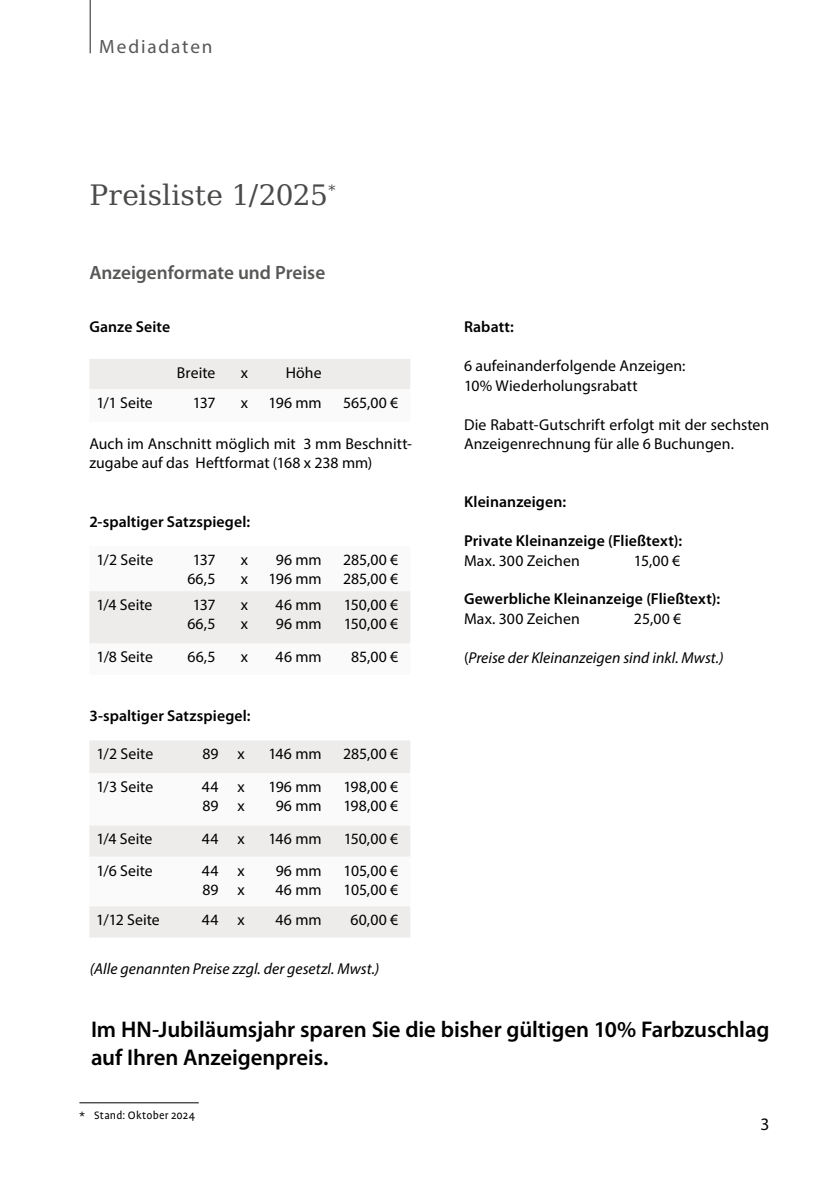
<style>
.page{position:relative;width:834px;height:1181px;background:#fff}
.page>*{position:absolute;margin:0;border:0;box-sizing:border-box;transform-origin:0 0}
.t1{font:28px "Prima Serif BT";letter-spacing:.005em;color:#4a4a49}
.t2{font:600 22.75px/28px "Myriad Pro";letter-spacing:-.005em;color:#000}
.t3{font:600 19.25px "Myriad Pro";color:#575756}
.t4{font:19.25px "Myriad Pro";letter-spacing:.095em;color:#575756}
.t5{font:17.5px "Myriad Pro";color:#000}
.t6{font:15.75px/19.2px "Myriad Pro";letter-spacing:.005em;color:#000}
.t7{font:600 15.75px "Myriad Pro";letter-spacing:.005em;color:#000}
.t8{font:italic 15.75px "Myriad Pro";color:#000}
.t9{font:12.25px "Profile Pro";letter-spacing:.015em;color:#000}
.s1{font-style:normal}
</style>
<div class="page">
<div style="left:89px;top:359px;width:321px;height:30px;background:#edeceb"></div>
<div style="left:89px;top:591px;width:321px;height:52px;background:#edeceb"></div>
<div style="left:89px;top:740px;width:321px;height:197px;background:#edeceb"></div>
<svg style="left:89px;top:773px;width:321px;height:133px"></svg>
<hr style="left:90px;top:0;width:1px;height:53px;background:#575756">
<hr style="left:79px;top:1102px;width:120px;height:1px;background:#000">
<p class="t4" style="left:99px;top:35px;width:115px">Mediadaten</p>
<h1 class="t1" style="left:89px;top:175px;width:248px">Preisliste 1/2025<sup>*</sup></h1>
<p class="t3" style="left:89px;top:260px;width:237px">Anzeigenformate und Preise</p>
<p class="t7" style="left:89px;top:317px;width:82px">Ganze Seite</p>
<p class="t6" style="left:177px;top:362px;width:40px">Breite</p>
<p class="t6" style="left:241px;top:362px;width:9px">x</p>
<p class="t6" style="left:286px;top:362px;width:37px">Höhe</p>
<p class="t6" style="left:96px;top:393px;width:58px">1/1 Seite</p>
<p class="t6" style="left:193px;top:393px;width:24px">137</p>
<p class="t6" style="left:241px;top:393px;width:9px">x</p>
<p class="t6" style="left:268px;top:393px;width:55px">196 mm</p>
<p class="t6" style="left:343px;top:393px;width:57px">565,00 €</p>
<p class="t6" style="left:89px;top:434px;width:324px">Auch im Anschnitt möglich mit 3 mm Beschnitt&shy;zugabe auf das Heftformat (168 x 238 mm)</p>
<p class="t7" style="left:89px;top:511px;width:162px">2-spaltiger Satzspiegel:</p>
<p class="t6" style="left:96px;top:550px;width:58px">1/2 Seite</p>
<p class="t6" style="left:187px;top:550px;width:30px;text-align:center">137<br>66,5</p>
<p class="t6" style="left:241px;top:550px;width:9px">x x</p>
<p class="t6" style="left:268px;top:550px;width:55px;text-align:center">96 mm<br>196 mm</p>
<p class="t6" style="left:343px;top:550px;width:57px">285,00 €<br>285,00 €</p>
<p class="t6" style="left:96px;top:595px;width:58px">1/4 Seite</p>
<p class="t6" style="left:187px;top:595px;width:30px;text-align:center">137<br>66,5</p>
<p class="t6" style="left:241px;top:595px;width:9px">x x</p>
<p class="t6" style="left:275px;top:595px;width:48px">46 mm<br>96 mm</p>
<p class="t6" style="left:344px;top:595px;width:56px">150,00 €<br>150,00 €</p>
<p class="t6" style="left:96px;top:647px;width:58px">1/8 Seite</p>
<p class="t6" style="left:187px;top:647px;width:30px">66,5</p>
<p class="t6" style="left:241px;top:647px;width:9px">x</p>
<p class="t6" style="left:275px;top:647px;width:48px">46 mm</p>
<p class="t6" style="left:351px;top:647px;width:49px">85,00 €</p>
<p class="t7" style="left:89px;top:705px;width:163px">3-spaltiger Satzspiegel:</p>
<p class="t6" style="left:96px;top:744px;width:58px">1/2 Seite</p>
<p class="t6" style="left:202px;top:744px;width:44px">89 x</p>
<p class="t6" style="left:268px;top:744px;width:55px">146 mm</p>
<p class="t6" style="left:343px;top:744px;width:57px">285,00 €</p>
<p class="t6" style="left:96px;top:777px;width:58px">1/3 Seite</p>
<p class="t6" style="left:202px;top:777px;width:18px">44<br>89</p>
<p class="t6" style="left:237px;top:777px;width:9px">x x</p>
<p class="t6" style="left:268px;top:777px;width:55px;text-align:center">196 mm<br>96 mm</p>
<p class="t6" style="left:343px;top:777px;width:56px">198,00 €<br>198,00 €</p>
<p class="t6" style="left:96px;top:829px;width:58px">1/4 Seite</p>
<p class="t6" style="left:202px;top:829px;width:44px">44 x</p>
<p class="t6" style="left:268px;top:829px;width:55px">146 mm</p>
<p class="t6" style="left:344px;top:829px;width:56px">150,00 €</p>
<p class="t6" style="left:96px;top:860px;width:58px">1/6 Seite</p>
<p class="t6" style="left:202px;top:860px;width:18px">44<br>89</p>
<p class="t6" style="left:237px;top:860px;width:9px">x x</p>
<p class="t6" style="left:275px;top:860px;width:48px">96 mm<br>46 mm</p>
<p class="t6" style="left:343px;top:860px;width:56px">105,00 €<br>105,00 €</p>
<p class="t6" style="left:96px;top:910px;width:65px">1/12 Seite</p>
<p class="t6" style="left:202px;top:910px;width:44px">44 x</p>
<p class="t6" style="left:275px;top:910px;width:48px">46 mm</p>
<p class="t6" style="left:350px;top:910px;width:49px">60,00 €</p>
<p class="t8" style="left:90px;top:958px;width:291px">(Alle genannten Preise zzgl. der gesetzl. Mwst.)</p>
<p class="t7" style="left:464px;top:317px;width:51px">Rabatt:</p>
<p class="t6" style="left:464px;top:356px;width:223px">6 aufeinanderfolgende Anzeigen:<br>10% Wiederholungsrabatt</p>
<p class="t6" style="left:464px;top:414px;width:307px">Die Rabatt-Gutschrift erfolgt mit der sechsten<br>Anzeigenrechnung für alle 6 Buchungen.</p>
<p class="t7" style="left:464px;top:492px;width:103px">Kleinanzeigen:</p>
<p class="t7" style="left:464px;top:531px;width:219px">Private Kleinanzeige (Fließtext):</p>
<p class="t6" style="left:464px;top:550px;width:117px">Max. 300 Zeichen</p>
<p class="t6" style="left:634px;top:550px;width:48px">15,00 €</p>
<p class="t7" style="left:464px;top:589px;width:257px">Gewerbliche Kleinanzeige (Fließtext):</p>
<p class="t6" style="left:464px;top:609px;width:117px">Max. 300 Zeichen</p>
<p class="t6" style="left:634px;top:609px;width:49px">25,00 €</p>
<p class="t8" style="left:464px;top:648px;width:261px"><span class="s1">(</span>Preise der Kleinanzeigen sind inkl. Mwst.)</p>
<h2 class="t2" style="left:91px;top:1014px;width:679px">Im HN-Jubiläumsjahr sparen Sie die bisher gültigen 10% Farbzuschlag auf Ihren Anzeigenpreis.</h2>
<p class="t9" style="left:79px;top:1108px;width:117px">* Stand: Oktober 2024</p>
<p class="t5" style="left:760px;top:1113px;width:10px">3</p>
</div>
